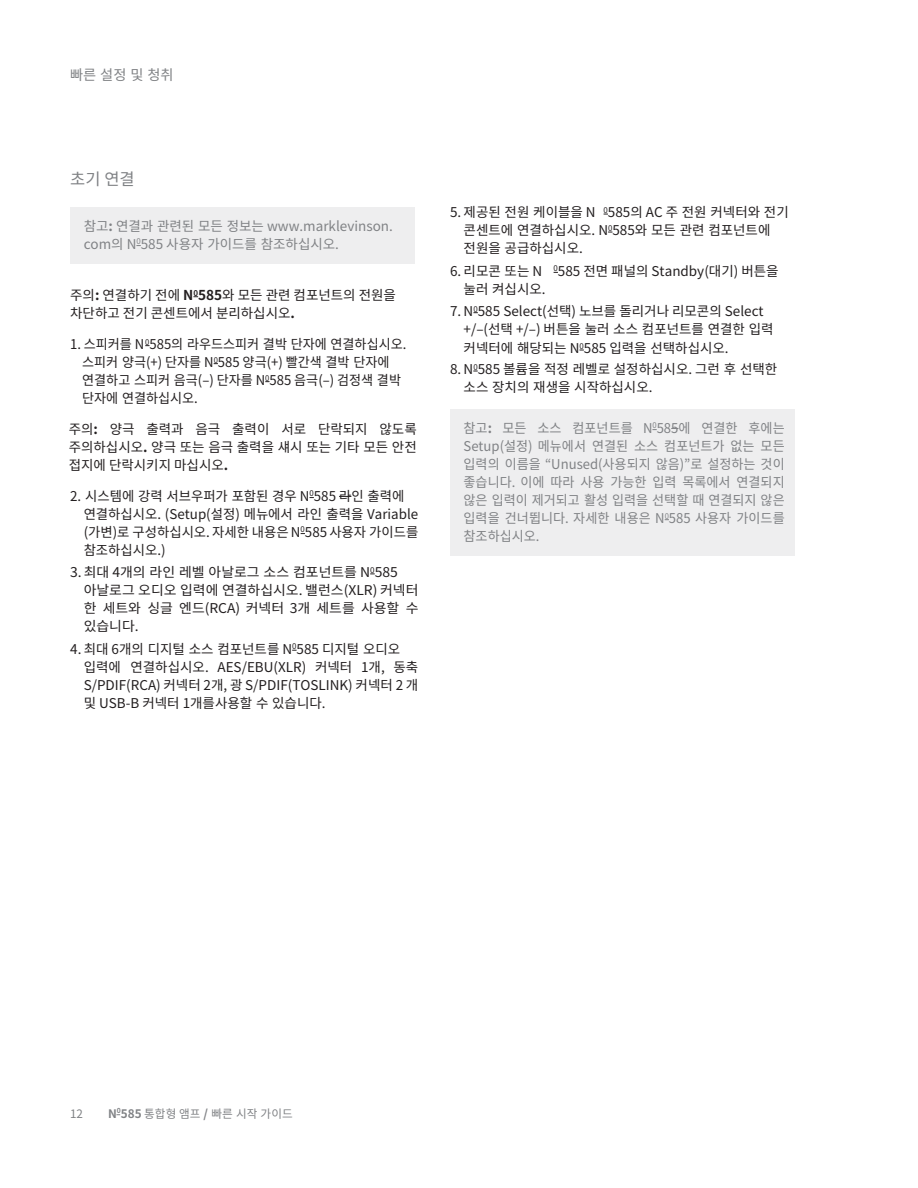
<style>
.page{position:relative;width:918px;height:1188px;background:#fff}
.page>*{position:absolute;margin:0;border:0;box-sizing:border-box;transform-origin:0 0}
.ParaStyle01-Leading{font:16.5px "Noto Sans CJ Kjp";color:#808285}
.ParaStyle01-Leading-2{font:14.25px "Noto Sans CJ Kjp";color:#808285}
.ParaStyle05-Leading{font:13.5px/18px "Noto Sans CJ Kjp";color:#231f20;text-align:justify}
.ParaStyle01-Leading-3{font:13.5px "Noto Sans CJ Kjp";color:#231f20}
.ParaStyle13-Leading{font:13.5px/18px "Noto Sans CJ Kjp";color:#231f20}
.ParaStyle05-Leading-2{font:13.5px/18px "Noto Sans CJ Kjp";color:#808285;text-align:justify}
.ParaStyle04-Leading{font:13.5px/18px "Noto Sans CJ Kjp";color:#231f20}
.ParaStyle04-Leading-2{font:13.5px/18px "Noto Sans CJ Kjp";color:#808285}
.ParaStyle07-Leading{font:13.5px "Noto Sans CJ Kjp";color:#231f20}
.ParaStyle02-Leading{font:11.7px "Noto Sans CJ Kjp";color:#808285}
.s1{font-weight:700;font-size:13.65px}
.s2{font-weight:700}
</style>
<div class="page">
<div style="left:70px;top:207px;width:345px;height:57px;background:#eeeeef"></div>
<svg style="left:339px;top:496px;width:12px;height:1px"></svg>
<div style="left:450px;top:409px;width:345px;height:147px;background:#eeeeef"></div>
<p class="ParaStyle01-Leading-2" style="left:70px;top:67px;width:105px">빠른 설정 및 청취</p>
<p class="ParaStyle01-Leading" style="left:70px;top:170px;width:66px">초기 연결</p>
<p class="ParaStyle04-Leading-2" style="left:84px;top:217px;width:311px">참고<span class="s1">:</span> 연결과 관련된 모든 정보는 www.marklevinson. com의 N<sup>0</sup>585 사용자 가이드를 참조하십시오.</p>
<p class="ParaStyle04-Leading" style="left:70px;top:286px;width:327px">주의<span class="s1">:</span> 연결하기 전에 <span class="s1">N</span><sup>0</sup><span class="s1">585</span>와 모든 관련 컴포넌트의 전원을 차단하고 전기 콘센트에서 분리하십시오<span class="s1">.</span></p>
<p class="ParaStyle01-Leading-3" style="left:70px;top:336px;width:338px">1. 스피커를 N<sup>0</sup>585의 라우드스피커 결박 단자에 연결하십시오.</p>
<p class="ParaStyle13-Leading" style="left:82px;top:353px;width:309px">스피커 양극(+) 단자를 N<sup>0</sup>585 양극(+) 빨간색 결박 단자에</p>
<p class="ParaStyle04-Leading" style="left:82px;top:371px;width:320px">연결하고 스피커 음극(–) 단자를 N<sup>0</sup>585 음극(–) 검정색 결박 단자에 연결하십시오.</p>
<p class="ParaStyle05-Leading" style="left:69px;top:420px;width:350px">주의<span class="s1">:</span> 양극 출력과 음극 출력이 서로 단락되지 않도록 주의하십시오<span class="s1">.</span> 양극 또는 음극 출력을 섀시 또는 기타 모든 안전 접지에 단락시키지 마십시오<span class="s1">.</span></p>
<p class="ParaStyle07-Leading" style="left:70px;top:488px;width:336px">2. 시스템에 강력 서브우퍼가 포함된 경우 N<sup>0</sup>585 라인 출력에</p>
<p class="ParaStyle05-Leading" style="left:84px;top:505px;width:336px">연결하십시오. (Setup(설정) 메뉴에서 라인 출력을 Variable (가변)로 구성하십시오. 자세한 내용은 N<sup>0</sup>585 사용자 가이드를 참조하십시오.)</p>
<p class="ParaStyle01-Leading-3" style="left:70px;top:565px;width:329px">3.최대 4개의 라인 레벨 아날로그 소스 컴포넌트를 N<sup>0</sup>585</p>
<p class="ParaStyle05-Leading" style="left:84px;top:582px;width:336px">아날로그 오디오 입력에 연결하십시오. 밸런스(XLR) 커넥터 한 세트와 싱글 엔드(RCA) 커넥터 3개 세트를 사용할 수 있습니다.</p>
<p class="ParaStyle01-Leading-3" style="left:70px;top:641px;width:332px">4. 최대 6개의 디지털 소스 컴포넌트를 N<sup>0</sup>585 디지털 오디오</p>
<p class="ParaStyle05-Leading" style="left:84px;top:658px;width:336px">입력에 연결하십시오. AES/EBU(XLR) 커넥터 1개, 동축 S/PDIF(RCA) 커넥터 2개, 광 S/PDIF(TOSLINK) 커넥터 2 개 및 USB-B 커넥터 1개를사용할 수 있습니다.</p>
<p class="ParaStyle01-Leading-3" style="left:450px;top:205px;width:147px">5. 제공된 전원 케이블을 N</p>
<p class="ParaStyle13-Leading" style="left:464px;top:204px;width:327px;text-indent:140px"><sup>0</sup>585의 AC 주 전원 커넥터와 전기 콘센트에 연결하십시오. N<sup>0</sup>585와 모든 관련 컴포넌트에</p>
<p class="ParaStyle04-Leading" style="left:464px;top:240px;width:121px">전원을 공급하십시오.</p>
<p class="ParaStyle01-Leading-3" style="left:450px;top:263px;width:94px">6. 리모콘 또는 N</p>
<p class="ParaStyle13-Leading" style="left:554px;top:262px;width:227px"><sup>0</sup>585 전면 패널의 Standby(대기) 버튼을</p>
<p class="ParaStyle13-Leading" style="left:464px;top:280px;width:84px">눌러 켜십시오.</p>
<p class="ParaStyle01-Leading-3" style="left:450px;top:303px;width:315px">7. N<sup>0</sup>585 Select(선택) 노브를 돌리거나 리모콘의 Select</p>
<p class="ParaStyle13-Leading" style="left:464px;top:320px;width:312px">+/–(선택 +/–) 버튼을 눌러 소스 컴포넌트를 연결한 입력</p>
<p class="ParaStyle13-Leading" style="left:464px;top:340px;width:267px">커넥터에 해당되는 N<sup>0</sup>585 입력을 선택하십시오.</p>
<p class="ParaStyle01-Leading-3" style="left:450px;top:362px;width:329px">8. N<sup>0</sup>585 볼륨을 적정 레벨로 설정하십시오. 그런 후 선택한</p>
<p class="ParaStyle13-Leading" style="left:464px;top:379px;width:190px">소스 장치의 재생을 시작하십시오.</p>
<p class="ParaStyle05-Leading-2" style="left:464px;top:419px;width:323px">참고<span class="s1">:</span> 모든 소스 컴포넌트를 N<sup>0</sup>585에 연결한 후에는 Setup(설정) 메뉴에서 연결된 소스 컴포넌트가 없는 모든 입력의 이름을 “Unused(사용되지 않음)”로 설정하는 것이 좋습니다. 이에 따라 사용 가능한 입력 목록에서 연결되지 않은 입력이 제거되고 활성 입력을 선택할 때 연결되지 않은 입력을 건너뜁니다. 자세한 내용은 N<sup>0</sup>585 사용자 가이드를 참조하십시오.</p>
<p class="ParaStyle02-Leading" style="left:70px;top:1107px;width:14px">12</p>
<p class="ParaStyle02-Leading" style="left:108px;top:1107px;width:186px"><span class="s2">N</span><sup>0</sup><span class="s2">585</span> 통합형 앰프 <span class="s2">/</span> 빠른 시작 가이드</p>
</div>
